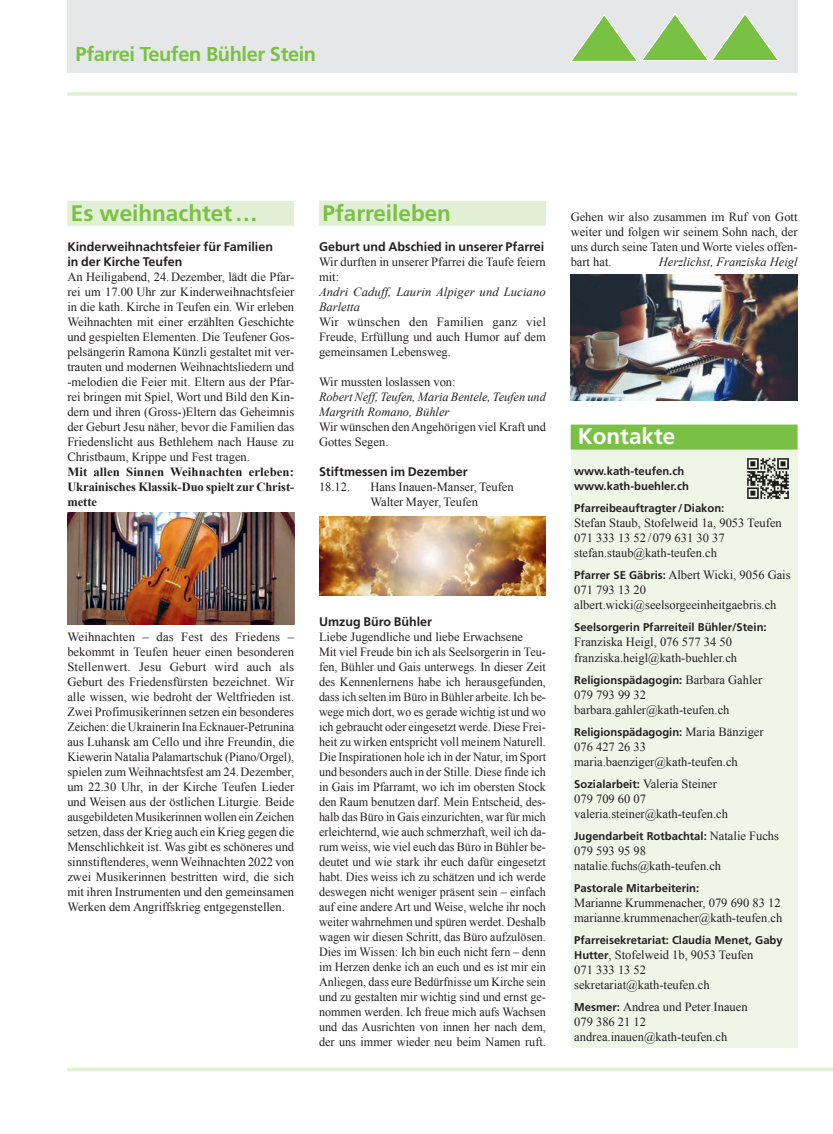
<style>
.page{position:relative;width:833px;height:1134px;background:#fff}
.page>*{position:absolute;margin:0;border:0;box-sizing:border-box;transform-origin:0 0}
.t1{font:700 22.5px "Frutiger LT Std";color:#79c142}
.t2{font:700 22.5px "Frutiger LT Std";color:#fff}
.t3{font:700 20px "Frutiger LT Std";letter-spacing:-.02em;color:#79c142}
.t4{font:12.5px/15px "Times New Roman";color:#231f20}
.t5{font:italic 12.5px/15px "Times New Roman";color:#231f20}
.t6{font:700 12.5px/15px "Frutiger LT Std";color:#231f20}
.t7{font:700 12.5px/15px "Times New Roman";color:#231f20;text-align:justify}
.t8{font:700 11.25px/15px "Frutiger LT Std";color:#231f20}
.s1{font-family:"Frutiger LT Std";font-weight:700;font-size:11.25px}
.s2{font-family:"Times New Roman";font-weight:400;font-size:12.5px}
</style>
<div class="page">
<hr style="left:67px;top:1068px;width:766px;height:3px;background:#e1efd4">
<hr style="left:67px;top:92px;width:730px;height:4px;background:#e1efd4">
<div style="left:67px;top:0;width:730px;height:73px;background:#e6e7e9"></div>
<svg style="left:570px;top:14px;width:209px;height:48px"></svg>
<div style="left:67px;top:201px;width:227px;height:25px;background:#e1efd4"></div>
<img style="left:67px;top:512px;width:227px;height:113px">
<div style="left:319px;top:201px;width:227px;height:25px;background:#e1efd4"></div>
<img style="left:319px;top:516px;width:227px;height:80px">
<img style="left:570px;top:274px;width:227px;height:126px">
<div style="left:570px;top:427px;width:227px;height:621px;background:#eff6e8"></div>
<div style="left:570px;top:425px;width:227px;height:25px;background:#79c142"></div>
<img style="left:748px;top:459px;width:40px;height:40px">
<h2 class="t3" style="left:76px;top:42px;width:242px">Pfarrei Teufen Bühler Stein</h2>
<h1 class="t1" style="left:71px;top:199px;width:188px">Es weihnachtet…</h1>
<p class="t6" style="left:67px;top:239px;width:207px">Kinderweihnachtsfeier für Familien in der Kirche Teufen</p>
<p class="t4" style="left:67px;top:269px;width:228px;text-align:justify">An Heiligabend, 24.Dezember, lädt die Pfar&shy;rei um 17.00 Uhr zur Kinderweihnachtsfeier in die kath. Kirche in Teufen ein. Wir erleben Weihnachten mit einer erzählten Geschichte und gespielten Elementen. Die Teufener Gos&shy;pelsängerin Ramona Künzli gestaltet mit ver&shy;trauten und modernen Weihnachtsliedern und -melodien die Feier mit. Eltern aus der Pfar&shy;rei bringen mit Spiel, Wort und Bild den Kin&shy;dern und ihren (Gross-)Eltern das Geheimnis der Geburt Jesu näher, bevor die Familien das Friedenslicht aus Bethlehem nach Hause zu Christbaum, Krippe und Fest tragen.</p>
<p class="t7" style="left:67px;top:464px;width:228px">Mit allen Sinnen Weihnachten erleben:<br>Ukrainisches Klassik-Duo spielt zur Christ&shy;mette</p>
<h1 class="t1" style="left:322px;top:199px;width:130px">Pfarreileben</h1>
<p class="t6" style="left:319px;top:239px;width:227px">Geburt und Abschied in unserer Pfarrei</p>
<p class="t4" style="left:319px;top:254px;width:228px">Wir durften in unserer Pfarrei die Taufe feiern mit:</p>
<p class="t5" style="left:319px;top:284px;width:228px">Andri Caduff, Laurin Alpiger und Luciano<br>Barletta</p>
<p class="t4" style="left:319px;top:314px;width:228px;text-align:justify">Wir wünschen den Familien ganz viel Freude, Erfüllung und auch Humor auf dem gemeinsamen Lebensweg.</p>
<p class="t4" style="left:319px;top:374px;width:138px">Wir mussten loslassen von:</p>
<p class="t5" style="left:319px;top:389px;width:228px">Robert Neff, Teufen, Maria Bentele, Teufen und<br>Margrith Romano, Bühler</p>
<p class="t4" style="left:319px;top:419px;width:228px">Wir wünschen den Angehörigen viel Kraft und<br>Gottes Segen.</p>
<p class="t6" style="left:319px;top:464px;width:150px">Stiftmessen im Dezember</p>
<p class="t4" style="left:319px;top:479px;width:33px">18.12.</p>
<p class="t4" style="left:370px;top:479px;width:145px">Hans Inauen-Manser, Teufen<br>Walter Mayer, Teufen</p>
<p class="t4" style="left:67px;top:629px;width:228px;text-align:justify">Weihnachten – das Fest des Friedens – bekommt in Teufen heuer einen besonderen Stellenwert. Jesu Geburt wird auch als Geburt des Friedensfürsten bezeichnet. Wir alle wissen, wie bedroht der Weltfrieden ist.<br>Zwei Profimusikerinnen setzen ein besonderes Zeichen: die Ukrainerin Ina Ecknauer-Petrunina aus Luhansk am Cello und ihre Freundin, die Kiewerin Natalia Palamartschuk (Piano/Orgel), spielen zum Weihnachtsfest am 24.Dezember, um 22.30 Uhr, in der Kirche Teufen Lieder und Weisen aus der östlichen Liturgie. Beide ausgebildeten Musikerinnen wollen ein Zeichen setzen, dass der Krieg auch ein Krieg gegen die Menschlichkeit ist. Was gibt es schöneres und sinnstiftenderes, wenn Weihnachten 2022 von zwei Musikerinnen bestritten wird, die sich mit ihren Instrumenten und den gemeinsamen Werken dem Angriffskrieg entgegenstellen.</p>
<p class="t6" style="left:319px;top:614px;width:114px">Umzug Büro Bühler</p>
<p class="t4" style="left:319px;top:629px;width:228px">Liebe Jugendliche und liebe Erwachsene<br>Mit viel Freude bin ich als Seelsorgerin in Teu&shy;fen, Bühler und Gais unterwegs. In dieser Zeit des Kennenlernens habe ich herausgefunden, dass ich selten im Büro in Bühler arbeite. Ich be&shy;wege mich dort, wo es gerade wichtig ist und wo ich gebraucht oder eingesetzt werde. Diese Frei&shy;heit zu wirken entspricht voll meinem Naturell.<br>Die Inspirationen hole ich in der Natur, im Sport und besonders auch in der Stille. Diese finde ich in Gais im Pfarramt, wo ich im obersten Stock den Raum benutzen darf. Mein Entscheid, des&shy;halb das Büro in Gais einzurichten, war für mich erleichternd, wie auch schmerzhaft, weil ich da&shy;rum weiss, wie viel euch das Büro in Bühler be&shy;deutet und wie stark ihr euch dafür eingesetzt habt. Dies weiss ich zu schätzen und ich werde deswegen nicht weniger präsent sein – einfach auf eine andere Art und Weise, welche ihr noch weiter wahrnehmen und spüren werdet. Deshalb wagen wir diesen Schritt, das Büro aufzulösen.<br>Dies im Wissen: Ich bin euch nicht fern – denn im Herzen denke ich an euch und es ist mir ein Anliegen, dass eure Bedürfnisse um Kirche sein und zu gestalten mir wichtig sind und ernst ge&shy;nommen werden. Ich freue mich aufs Wachsen und das Ausrichten von innen her nach dem, der uns immer wieder neu beim Namen ruft.</p>
<p class="t4" style="left:570px;top:209px;width:228px;text-align:justify">Gehen wir also zusammen im Ruf von Gott weiter und folgen wir seinem Sohn nach, der uns durch seine Taten und Worte vieles offen&shy;bart hat.</p>
<p class="t5" style="left:659px;top:254px;width:140px">Herzlichst, Franziska Heigl</p>
<h1 class="t2" style="left:578px;top:423px;width:99px">Kontakte</h1>
<p class="t8" style="left:574px;top:464px;width:116px">www.kath-teufen.ch www.kath-buehler.ch</p>
<p class="t8" style="left:574px;top:501px;width:152px">Pfarreibeauftragter/Diakon:</p>
<p class="t4" style="left:574px;top:515px;width:209px">Stefan Staub, Stofelweid 1a, 9053 Teufen<br>071 333 13 52 / 079 631 30 37 stefan.staub@kath-teufen.ch</p>
<p class="t4" style="left:574px;top:567px;width:218px"><span class="s1">Pfarrer SE Gäbris:</span> Albert Wicki, 9056 Gais<br>071 793 13 20 albert.wicki@seelsorgeeinheitgaebris.ch</p>
<p class="t8" style="left:574px;top:620px;width:194px">Seelsorgerin Pfarreiteil Bühler/Stein:</p>
<p class="t4" style="left:574px;top:635px;width:164px">Franziska Heigl, 076 577 34 50 franziska.heigl@kath-buehler.ch</p>
<p class="t8" style="left:574px;top:672px;width:189px">Religionspädagogin: <span class="s2">Barbara Gahler</span></p>
<p class="t4" style="left:574px;top:687px;width:157px">079 793 99 32 barbara.gahler@kath-teufen.ch</p>
<p class="t8" style="left:574px;top:724px;width:191px">Religionspädagogin: <span class="s2">Maria Bänziger</span></p>
<p class="t4" style="left:574px;top:739px;width:165px">076 427 26 33 maria.baenziger@kath-teufen.ch</p>
<p class="t4" style="left:574px;top:776px;width:155px"><span class="s1">Sozialarbeit:</span> Valeria Steiner<br>079 709 60 07 valeria.steiner@kath-teufen.ch</p>
<p class="t8" style="left:574px;top:828px;width:206px">Jugendarbeit Rotbachtal: <span class="s2">Natalie Fuchs</span></p>
<p class="t4" style="left:574px;top:843px;width:148px">079 593 95 98 natalie.fuchs@kath-teufen.ch</p>
<p class="t8" style="left:574px;top:880px;width:127px">Pastorale Mitarbeiterin:</p>
<p class="t4" style="left:574px;top:895px;width:209px">Marianne Krummenacher, 079 690 83 12 marianne.krummenacher@kath-teufen.ch</p>
<p class="t8" style="left:574px;top:933px;width:210px">Pfarreisekretariat: Claudia Menet, Gaby</p>
<p class="t4" style="left:574px;top:947px;width:181px"><span class="s1">Hutter</span>, Stofelweid 1b, 9053 Teufen<br>071 333 13 52 sekretariat@kath-teufen.ch</p>
<p class="t4" style="left:574px;top:999px;width:175px"><span class="s1">Mesmer:</span> Andrea und Peter Inauen<br>079 386 21 12 andrea.inauen@kath-teufen.ch</p>
</div>
